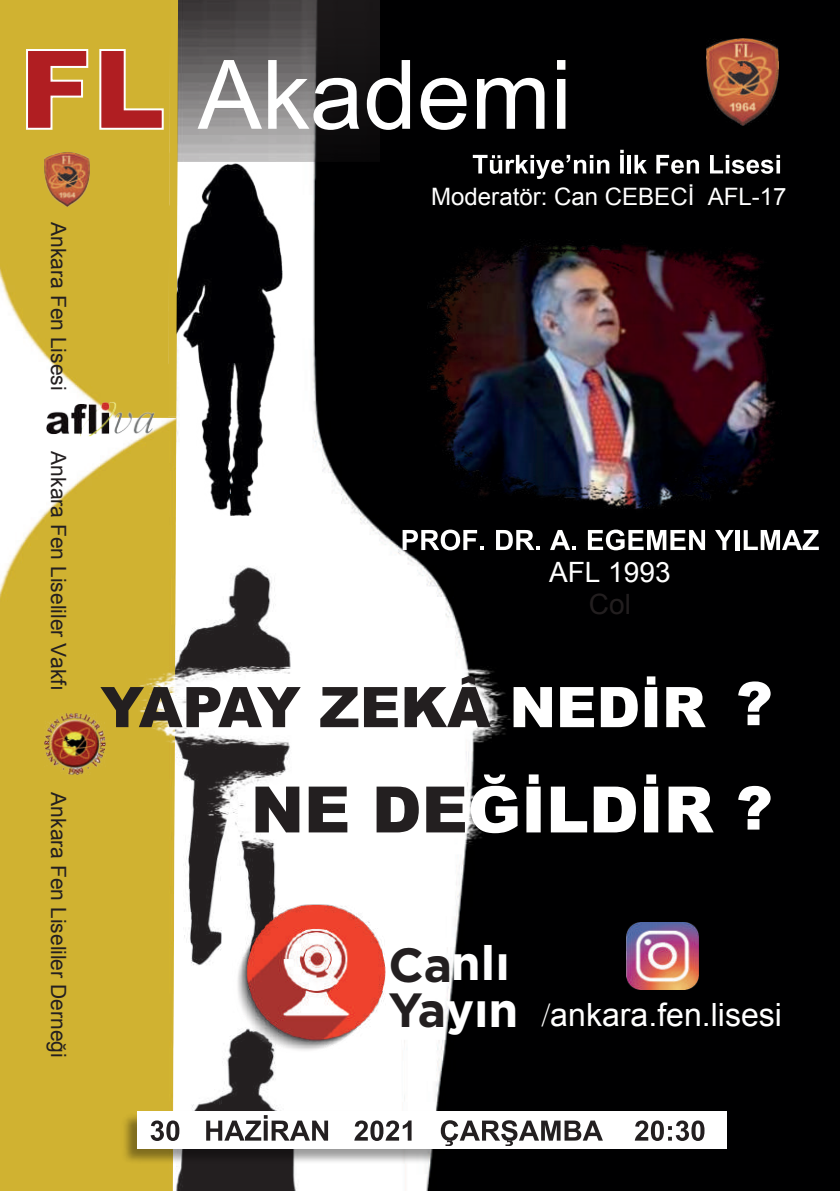
<style>
.page{position:relative;width:840px;height:1191px;background:#fff}
.page>*{position:absolute;margin:0;border:0;box-sizing:border-box;transform-origin:0 0}
.t1{font:96px "Arial";color:#fff}
.t2{font:900 64px "Arial";color:#fff}
.t3{font:900 56px "Arial";color:#231f20}
.t4{font:48px/46.4px "Gotham Bold Tr";color:#fff}
.t5{font:32px "Arial";color:#fff}
.t6{font:28px "Arial";color:#fff}
.t7{font:28px "Arial";color:#231f20}
.t8{font:24px "Arial";color:#fff}
.t9{font:21px "Arial";color:#231f20}
.s1{font-weight:900;font-size:110px;color:#b01e22}
.s2{color:#fff}
.s3{font-size:60px;color:#fff}
.s4{color:#231f20}
.s5{font-size:60px}
.s6{font-family:"Times New Roman"}
</style>
<div class="page">
<img style="left:178px;top:161px;width:661px;height:1030px">
<svg style="left:306px;top:769px;width:97px;height:422px"></svg>
<img style="left:176px;top:527px;width:130px;height:664px">
<img style="left:0;top:0;width:175px;height:417px">
<img style="left:0;top:417px;width:176px;height:774px">
<img style="left:178px;top:0;width:202px;height:161px">
<img style="left:45px;top:714px;width:60px;height:61px">
<img style="left:175px;top:164px;width:107px;height:352px">
<div style="left:380px;top:0;width:459px;height:460px;background:#000001"></div>
<img style="left:705px;top:39px;width:72px;height:87px">
<svg style="left:472px;top:155px;width:137px;height:24px"></svg>
<svg style="left:619px;top:155px;width:4px;height:18px"></svg>
<hr style="left:627px;top:155px;width:3px;height:18px;background:#fff">
<svg style="left:634px;top:155px;width:12px;height:18px"></svg>
<svg style="left:656px;top:155px;width:42px;height:19px"></svg>
<svg style="left:709px;top:155px;width:70px;height:19px"></svg>
<svg style="left:402px;top:529px;width:82px;height:21px"></svg>
<svg style="left:495px;top:530px;width:45px;height:20px"></svg>
<svg style="left:549px;top:530px;width:27px;height:20px"></svg>
<svg style="left:587px;top:529px;width:117px;height:21px"></svg>
<svg style="left:714px;top:530px;width:19px;height:20px"></svg>
<hr style="left:735px;top:530px;width:4px;height:20px;background:#fff">
<svg style="left:743px;top:530px;width:75px;height:20px"></svg>
<img style="left:119px;top:1109px;width:610px;height:58px">
<div style="left:137px;top:1111px;width:589px;height:37px;background:#fff"></div>
<img style="left:626px;top:922px;width:71px;height:67px">
<img style="left:227px;top:897px;width:167px;height:155px">
<img style="left:45px;top:401px;width:111px;height:36px">
<img style="left:45px;top:152px;width:45px;height:55px">
<img style="left:168px;top:0;width:10px;height:416px">
<svg style="left:150px;top:1120px;width:29px;height:21px"></svg>
<svg style="left:206px;top:1115px;width:122px;height:25px"></svg>
<svg style="left:354px;top:1120px;width:57px;height:21px"></svg>
<svg style="left:440px;top:1120px;width:162px;height:25px"></svg>
<svg style="left:634px;top:1120px;width:70px;height:21px"></svg>
<img style="left:138px;top:666px;width:375px;height:82px">
<img style="left:207px;top:770px;width:280px;height:82px">
<img style="left:428px;top:240px;width:353px;height:272px">
<svg style="left:460px;top:675px;width:16px;height:11px"></svg>
<h1 class="t1" style="left:19px;top:59px;width:554px"><span class="s1">FL</span> Akademi</h1>
<p class="t9" style="left:67px;top:222px;width:170px;rotate:90deg">Ankara Fen Lisesi</p>
<p class="t9" style="left:67px;top:451px;width:241px;rotate:90deg">Ankara Fen Liseliler Vakfý</p>
<p class="t9" style="left:67px;top:792px;width:267px;rotate:90deg">Ankara Fen Liseliler Derneði</p>
<p class="t8" style="left:431px;top:188px;width:356px">Moderatör: Can CEBECÝ AFL-17</p>
<h3 class="t6" style="left:548px;top:562px;width:123px">AFL 1993</h3>
<h3 class="t7" style="left:588px;top:594px;width:44px">Col</h3>
<h3 class="t3" style="left:100px;top:687px;width:673px">YAPAY ZEKA <span class="s2">NEDÝR</span> <span class="s3">?</span></h3>
<h2 class="t2" style="left:250px;top:786px;width:523px"><span class="s4">NE DE</span>ÐÝLDÝR <span class="s5">?</span></h2>
<h3 class="t4" style="left:387px;top:942px;width:133px">Canlı<br>Yayın</h3>
<h3 class="t5" style="left:541px;top:1002px;width:242px"><span class="s6">/</span>ankara.fen.lisesi</h3>
</div>
